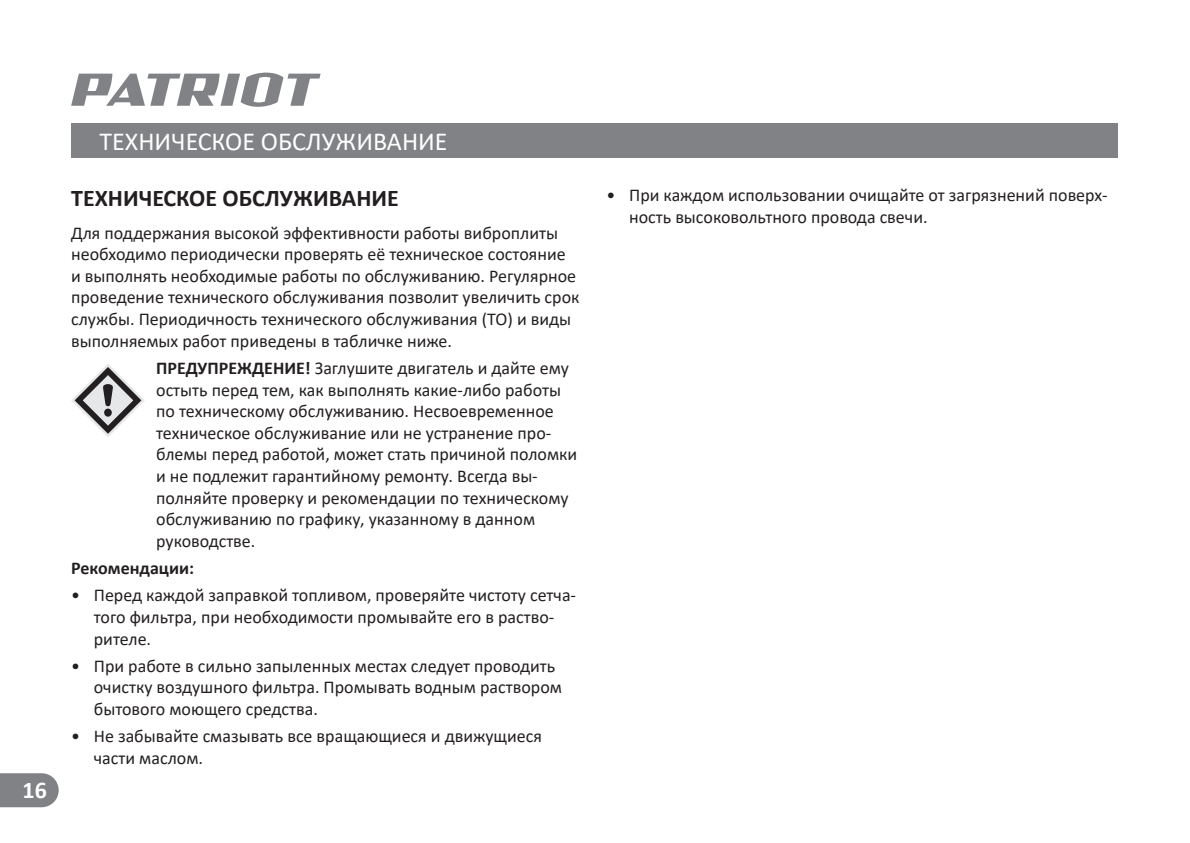
<style>
.page{position:relative;width:1190px;height:843px;background:#fff}
.page>*{position:absolute;margin:0;border:0;box-sizing:border-box;transform-origin:0 0}
.t1{font:26px "Calibri";color:#fff}
.t2{font:700 24px "Calibri";color:#231f20}
.t3{font:700 24px "Calibri";color:#fff}
.t4{font:18px/21.6px "Calibri";color:#231f20}
.t5{font:700 18px "Calibri";color:#231f20}
.s1{font-weight:700}
</style>
<div class="page">
<svg style="left:71px;top:73px;width:250px;height:34px"></svg>
<div style="left:71px;top:123px;width:1047px;height:34px;background:#808285"></div>
<svg style="left:0;top:773px;width:59px;height:34px"></svg>
<svg style="left:71px;top:364px;width:74px;height:73px"></svg>
<h2 class="t3" style="left:23px;top:773px;width:26px">16</h2>
<h1 class="t1" style="left:99px;top:123px;width:350px">ТЕХНИЧЕСКОЕ ОБСЛУЖИВАНИЕ</h1>
<h2 class="t2" style="left:71px;top:181px;width:329px">ТЕХНИЧЕСКОЕ ОБСЛУЖИВАНИЕ</h2>
<p class="t4" style="left:71px;top:221px;width:510px">Для поддержания высокой эффективности работы виброплиты необходимо периодически проверять её техническое состояние и выполнять необходимые работы по обслуживанию. Регулярное проведение технического обслуживания позволит увеличить срок службы. Периодичность технического обслуживания (ТО) и виды выполняемых работ приведены в табличке ниже.</p>
<p class="t4" style="left:156px;top:357px;width:423px"><span class="s1">ПРЕДУПРЕЖДЕНИЕ!</span> Заглушите двигатель и дайте ему остыть перед тем, как выполнять какие-либо работы по техническому обслуживанию. Несвоевременное техническое обслуживание или не устранение про&shy;блемы перед работой, может стать причиной поломки и не подлежит гарантийному ремонту. Всегда вы&shy;полняйте проверку и рекомендации по техническому обслуживанию по графику, указанному в данном руководстве.</p>
<p class="t5" style="left:71px;top:555px;width:124px">Рекомендации:</p>
<p class="t4" style="left:94px;top:584px;width:484px;text-indent:-23px">• Перед каждой заправкой топливом, проверяйте чистоту сетча&shy;того фильтра, при необходимости промывайте его в раство&shy;рителе.</p>
<p class="t4" style="left:94px;top:654px;width:470px;text-indent:-23px">• При работе в сильно запыленных местах следует проводить очистку воздушного фильтра. Промывать водным раствором бытового моющего средства.</p>
<p class="t4" style="left:94px;top:725px;width:450px;text-indent:-23px">• Не забывайте смазывать все вращающиеся и движущиеся части маслом.</p>
<p class="t4" style="left:629px;top:184px;width:480px;text-indent:-23px">• При каждом использовании очищайте от загрязнений поверх&shy;ность высоковольтного провода свечи.</p>
</div>
